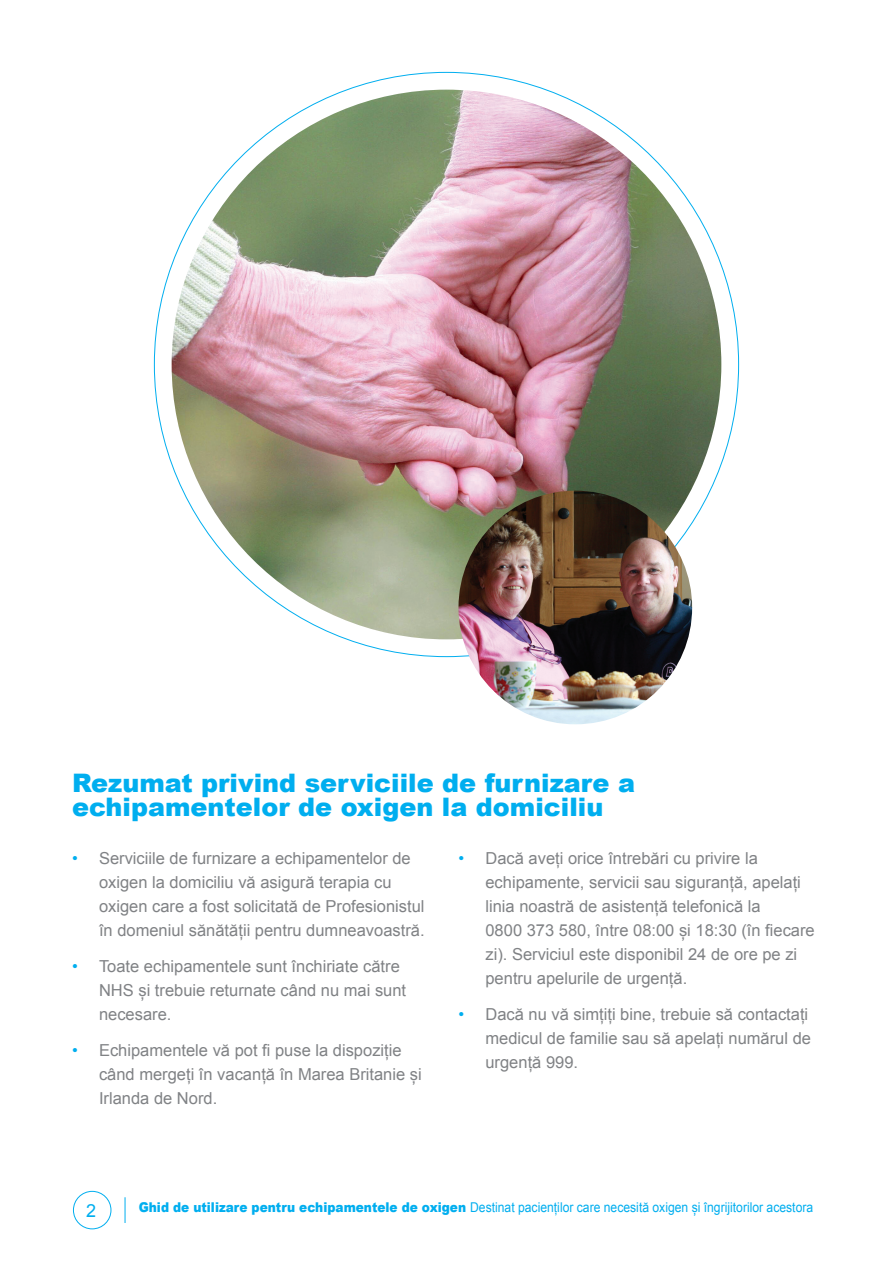
<style>
.page{position:relative;width:893px;height:1263px;background:#fff}
.page>*{position:absolute;margin:0;border:0;box-sizing:border-box;transform-origin:0 0}
.t1{font:900 25.5px/24px "Arial";color:#00aeef}
.t2{font:18px "Arial";color:#00aeef}
.t3{font:16.5px/24px "Arial";color:#808285}
.t4{font:13.5px "Arial";color:#00aeef;scale:.9 1}
.s1{color:#00aeef}
.s2{font-weight:900}
</style>
<div class="page">
<div style="left:73px;top:1191px;width:38px;height:38px;border:1px solid #00aeef;border-radius:50%"></div>
<svg style="left:125px;top:1197px;width:1px;height:26px"></svg>
<img style="left:172px;top:90px;width:549px;height:549px;border-radius:275px">
<img style="left:458px;top:491px;width:234px;height:233px;border-radius:117px">
<h1 class="t1" style="left:72px;top:770px;width:565px">Rezumat privind serviciile de furnizare a echipamentelor de oxigen la domiciliu</h1>
<p class="t3" style="left:99px;top:846px;width:327px;text-indent:-27px"><span class="s1">•</span> Serviciile de furnizare a echipamentelor de oxigen la domiciliu vă asigură terapia cu oxigen care a fost solicitată de Profesionistul în domeniul sănătății pentru dumneavoastră.</p>
<p class="t3" style="left:99px;top:954px;width:309px;text-indent:-27px"><span class="s1">•</span> Toate echipamentele sunt închiriate către<br>NHS și trebuie returnate când nu mai sunt necesare.</p>
<p class="t3" style="left:99px;top:1038px;width:324px;text-indent:-27px"><span class="s1">•</span> Echipamentele vă pot fi puse la dispoziție când mergeți în vacanță în Marea Britanie și<br>Irlanda de Nord.</p>
<p class="t3" style="left:485px;top:846px;width:331px;text-indent:-27px"><span class="s1">•</span> Dacă aveți orice întrebări cu privire la echipamente, servicii sau siguranță, apelați linia noastră de asistență telefonică la<br>0800 373 580, între 08:00 și 18:30 (în fiecare zi). Serviciul este disponibil 24 de ore pe zi pentru apelurile de urgență.</p>
<p class="t3" style="left:485px;top:1002px;width:327px;text-indent:-27px"><span class="s1">•</span> Dacă nu vă simțiți bine, trebuie să contactați medicul de familie sau să apelați numărul de urgență 999.</p>
<p class="t2" style="left:86px;top:1198px;width:12px">2</p>
<p class="t4" style="left:139px;top:1198px;width:751px"><span class="s2">Ghid de utilizare pentru echipamentele de oxigen</span> Destinat pacienților care necesită oxigen și îngrijitorilor acestora</p>
</div>
